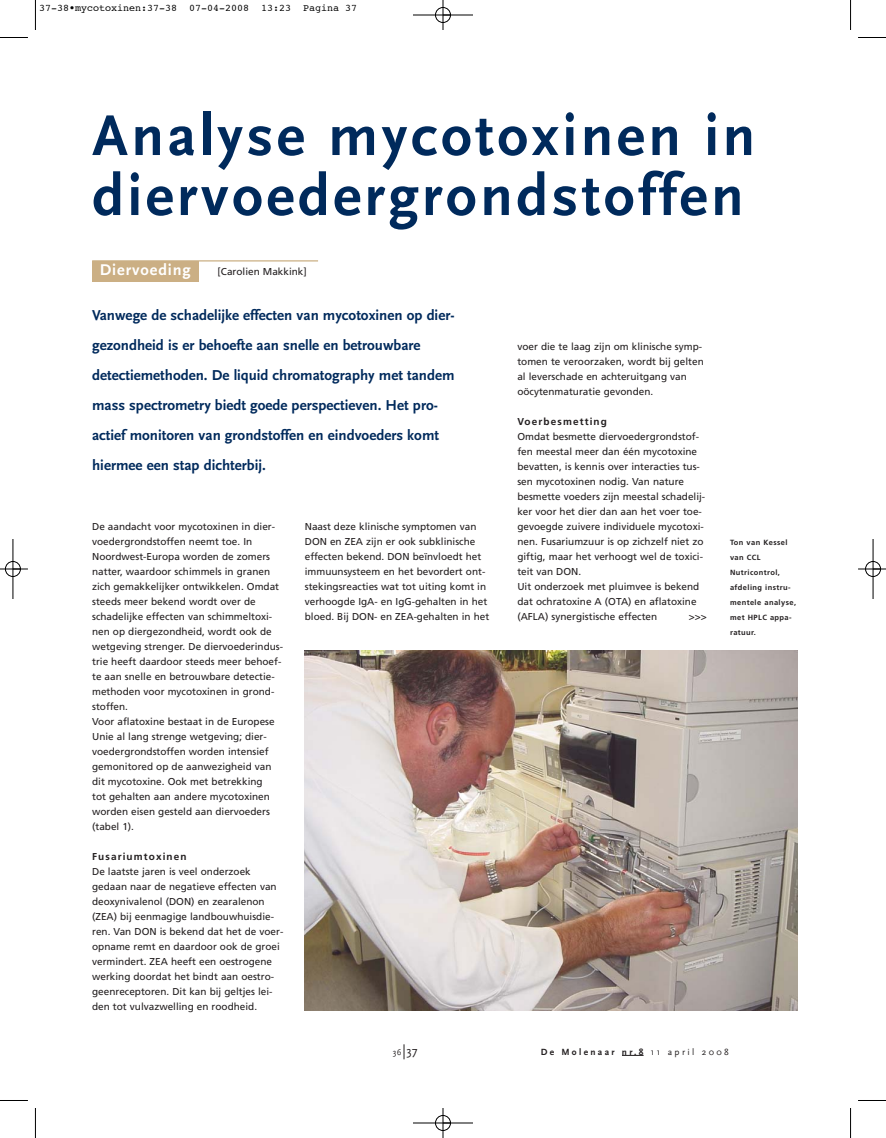
<style>
.page{position:relative;width:886px;height:1138px;background:#fff}
.page>*{position:absolute;margin:0;border:0;box-sizing:border-box;transform-origin:0 0}
.t1{font:700 60px/60px "Scala Sans";letter-spacing:.055em;color:#002a5c}
.t2{font:700 16.25px "Scala Sans";letter-spacing:.055em;color:#fff}
.t3{font:700 15px/30px "Scala Sans";color:#002a5c}
.t4{font:10px/15px "Frutiger";color:#231f20}
.t5{font:10px "Courier";color:#000}
.t6{font:700 9.38px "Scala Sans";letter-spacing:.25em;color:#231f20}
.t7{font:8.75px "Scala Sans";color:#231f20}
.t8{font:700 7.5px/15px "Frutiger";letter-spacing:.055em;color:#231f20}
.s1{font-weight:700}
.s2{font-size:12.5px}
.s3{font-weight:400}
</style>
<div class="page">
<svg style="left:622px;top:1055px;width:21px;height:1px"></svg>
<svg style="left:404px;top:1044px;width:1px;height:15px"></svg>
<div style="left:92px;top:261px;width:106px;height:20px;background:#cbaf84"></div>
<hr style="left:92px;top:260px;width:226px;height:2px;background:#cbaf84">
<img style="left:305px;top:650px;width:492px;height:360px">
<hr style="left:35px;top:0;width:1px;height:30px;background:#000">
<svg style="left:0;top:37px;width:28px;height:1px"></svg>
<hr style="left:850px;top:0;width:1px;height:30px;background:#000">
<svg style="left:858px;top:37px;width:28px;height:1px"></svg>
<hr style="left:35px;top:1108px;width:1px;height:30px;background:#000">
<svg style="left:0;top:1100px;width:28px;height:1px"></svg>
<hr style="left:850px;top:1108px;width:1px;height:30px;background:#000">
<svg style="left:858px;top:1100px;width:28px;height:1px"></svg>
<hr style="left:413px;top:15px;width:60px;height:1px;background:#000">
<hr style="left:413px;top:1123px;width:60px;height:1px;background:#000">
<hr style="left:13px;top:539px;width:1px;height:60px;background:#000">
<hr style="left:873px;top:539px;width:1px;height:60px;background:#000">
<hr style="left:443px;top:0;width:1px;height:30px;background:#000">
<hr style="left:443px;top:1108px;width:1px;height:30px;background:#000">
<svg style="left:0;top:569px;width:28px;height:1px"></svg>
<svg style="left:858px;top:569px;width:28px;height:1px"></svg>
<div style="left:435px;top:7px;width:16px;height:16px;border:1px solid #000;border-radius:50%"></div>
<div style="left:435px;top:1115px;width:16px;height:16px;border:1px solid #000;border-radius:50%"></div>
<div style="left:5px;top:561px;width:16px;height:16px;border:1px solid #000;border-radius:50%"></div>
<div style="left:865px;top:561px;width:16px;height:16px;border:1px solid #000;border-radius:50%"></div>
<p class="t5" style="left:39px;top:4px;width:320px">37-38•mycotoxinen:37-38 07-04-2008 13:23 Pagina 37</p>
<p class="t1" style="left:92px;top:110px;width:664px">Analyse mycotoxinen in diervoedergrondstoffen</p>
<p class="t2" style="left:100px;top:263px;width:93px">Diervoeding</p>
<p class="t4" style="left:218px;top:265px;width:91px">[Carolien Makkink]</p>
<p class="t3" style="left:92px;top:301px;width:364px">Vanwege de schadelijke effecten van mycotoxinen op dier&shy;gezondheid is er behoefte aan snelle en betrouwbare detectiemethoden. De liquid chromatography met tandem mass spectrometry biedt goede perspectieven. Het pro&shy;actief monitoren van grondstoffen en eindvoeders komt hiermee een stap dichterbij.</p>
<p class="t4" style="left:92px;top:520px;width:193px">De aandacht voor mycotoxinen in dier&shy;voedergrondstoffen neemt toe. In Noordwest-Europa worden de zomers natter, waardoor schimmels in granen zich gemakkelijker ontwikkelen. Omdat steeds meer bekend wordt over de schadelijke effecten van schimmeltoxi&shy;nen op diergezondheid, wordt ook de wetgeving strenger. De diervoederindus&shy;trie heeft daardoor steeds meer behoef&shy;te aan snelle en betrouwbare detectie&shy;methoden voor mycotoxinen in grond&shy;stoffen.<br>Voor aflatoxine bestaat in de Europese Unie al lang strenge wetgeving; dier&shy;voedergrondstoffen worden intensief gemonitored op de aanwezigheid van dit mycotoxine. Ook met betrekking<br>tot gehalten aan andere mycotoxinen worden eisen gesteld aan diervoeders (tabel 1).</p>
<p class="t4" style="left:92px;top:850px;width:193px"><span class="s1">Fusariumtoxinen<br></span>De laatste jaren is veel onderzoek gedaan naar de negatieve effecten van deoxynivalenol (DON) en zearalenon (ZEA) bij eenmagige landbouwhuisdie&shy;ren. Van DON is bekend dat het de voer&shy;opname remt en daardoor ook de groei vermindert. ZEA heeft een oestrogene werking doordat het bindt aan oestro&shy;geenreceptoren. Dit kan bij geltjes lei&shy;den tot vulvazwelling en roodheid.</p>
<p class="t4" style="left:305px;top:520px;width:186px">Naast deze klinische symptomen van DON en ZEA zijn er ook subklinische effecten bekend. DON beïnvloedt het immuunsysteem en het bevordert ont&shy;stekingsreacties wat tot uiting komt in verhoogde IgA- en IgG-gehalten in het bloed. Bij DON- en ZEA-gehalten in het</p>
<p class="t4" style="left:517px;top:340px;width:188px">voer die te laag zijn om klinische symp&shy;tomen te veroorzaken, wordt bij gelten al leverschade en achteruitgang van oöcytenmaturatie gevonden.</p>
<p class="t4" style="left:517px;top:415px;width:189px"><span class="s1">Voerbesmetting<br></span>Omdat besmette diervoedergrondstof&shy;fen meestal meer dan één mycotoxine bevatten, is kennis over interacties tus&shy;sen mycotoxinen nodig. Van nature besmette voeders zijn meestal schadelij&shy;ker voor het dier dan aan het voer toe&shy;gevoegde zuivere individuele mycotoxi&shy;nen. Fusariumzuur is op zichzelf niet zo giftig, maar het verhoogt wel de toxici&shy;teit van DON.<br>Uit onderzoek met pluimvee is bekend dat ochratoxine A (OTA) en aflatoxine (AFLA) synergistische effecten</p>
<p class="t4" style="left:689px;top:610px;width:19px">&gt;&gt;&gt;</p>
<p class="t8" style="left:730px;top:535px;width:68px">Ton van Kessel van CCL<br>Nutricontrol, afdeling instru&shy;mentele analyse, met HPLC appa&shy;ratuur.</p>
<p class="t7" style="left:393px;top:1049px;width:26px">36 <span class="s2">37</span></p>
<p class="t6" style="left:541px;top:1048px;width:190px">De Molenaar nr.8 <span class="s3">11 april 2008</span></p>
</div>
